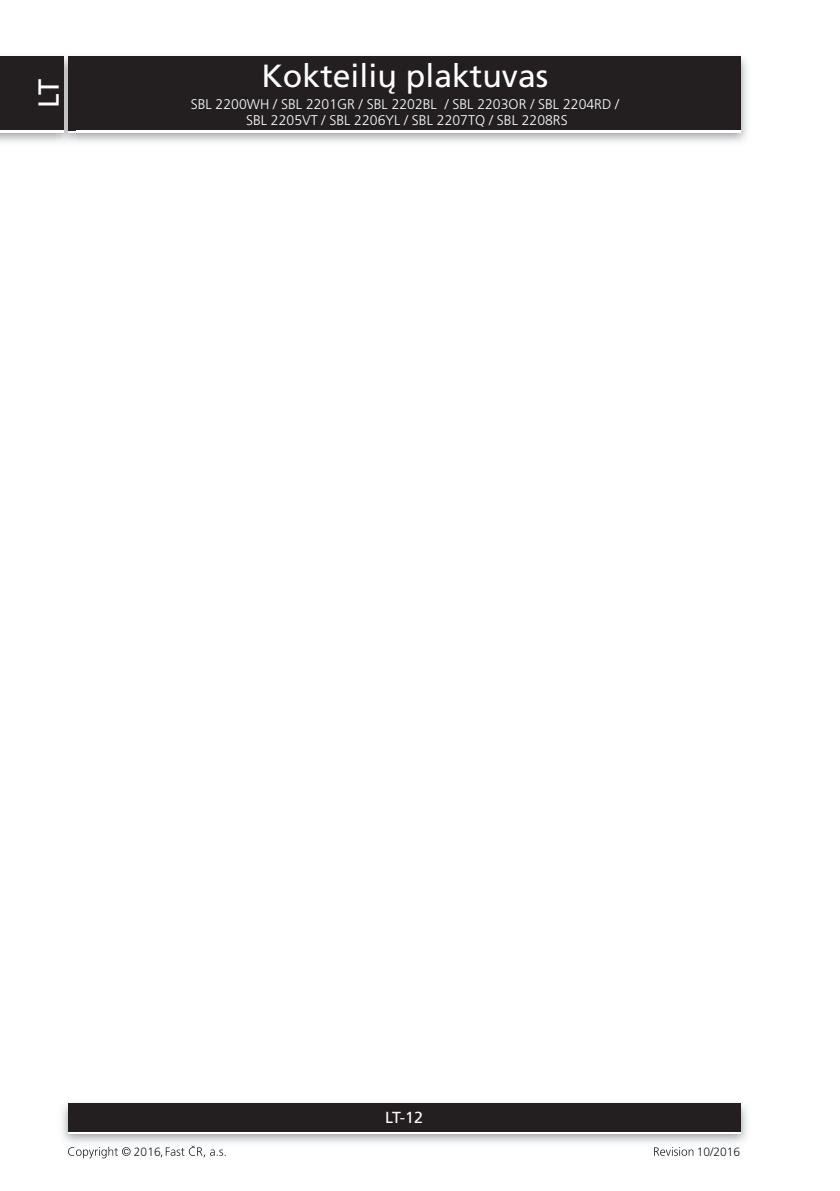
<style>
.page{position:relative;width:840px;height:1191px;background:#fff}
.page>*{position:absolute;margin:0;border:0;box-sizing:border-box;transform-origin:0 0}
.t1{font:32px "Frutiger CE";color:#fff}
.t2{font:29px "Frutiger CE";color:#fff}
.t3{font:16px "Frutiger CE";color:#fff}
.t4{font:300 14px/16px "Frutiger CE";color:#fff;text-align:center}
.t5{font:300 12px "Frutiger CE";color:#231f20}
</style>
<div class="page">
<img style="left:0;top:56px;width:747px;height:86px">
<div style="left:68px;top:59px;width:672px;height:74px;background:#fff"></div>
<div style="left:68px;top:57px;width:672px;height:73px;background:#231f20"></div>
<img style="left:62px;top:1103px;width:685px;height:40px">
<div style="left:68px;top:1106px;width:672px;height:28px;background:linear-gradient(to right,#fff,#fff)"></div>
<div style="left:68px;top:1103px;width:672px;height:28px;background:#231f20"></div>
<img style="left:57px;top:56px;width:18px;height:86px">
<img style="left:68px;top:130px;width:7px;height:3px">
<svg style="left:68px;top:57px;width:7px;height:2px"></svg>
<img style="left:68px;top:59px;width:7px;height:71px">
<div style="left:0;top:59px;width:64px;height:74px;background:#fff"></div>
<div style="left:0;top:57px;width:64px;height:73px;background:#231f20"></div>
<svg style="left:68px;top:1146px;width:62px;height:12px"></svg>
<svg style="left:161px;top:1145px;width:64px;height:12px"></svg>
<svg style="left:654px;top:1147px;width:39px;height:8px"></svg>
<h2 class="t2" style="left:32px;top:108px;width:31px;rotate:-90deg">LT</h2>
<h1 class="t1" style="left:261px;top:58px;width:288px">Kokteilių plaktuvas</h1>
<p class="t4" style="left:191px;top:96px;width:429px">SBL 2200WH / SBL 2201GR / SBL 2202BL / SBL 2203OR / SBL 2204RD /<br>SBL 2205VT / SBL 2206YL / SBL 2207TQ / SBL 2208RS</p>
<p class="t3" style="left:385px;top:1108px;width:39px">LT-12</p>
<p class="t5" style="left:134px;top:1144px;width:28px">2016</p>
<p class="t5" style="left:696px;top:1144px;width:45px">10/2016</p>
</div>
